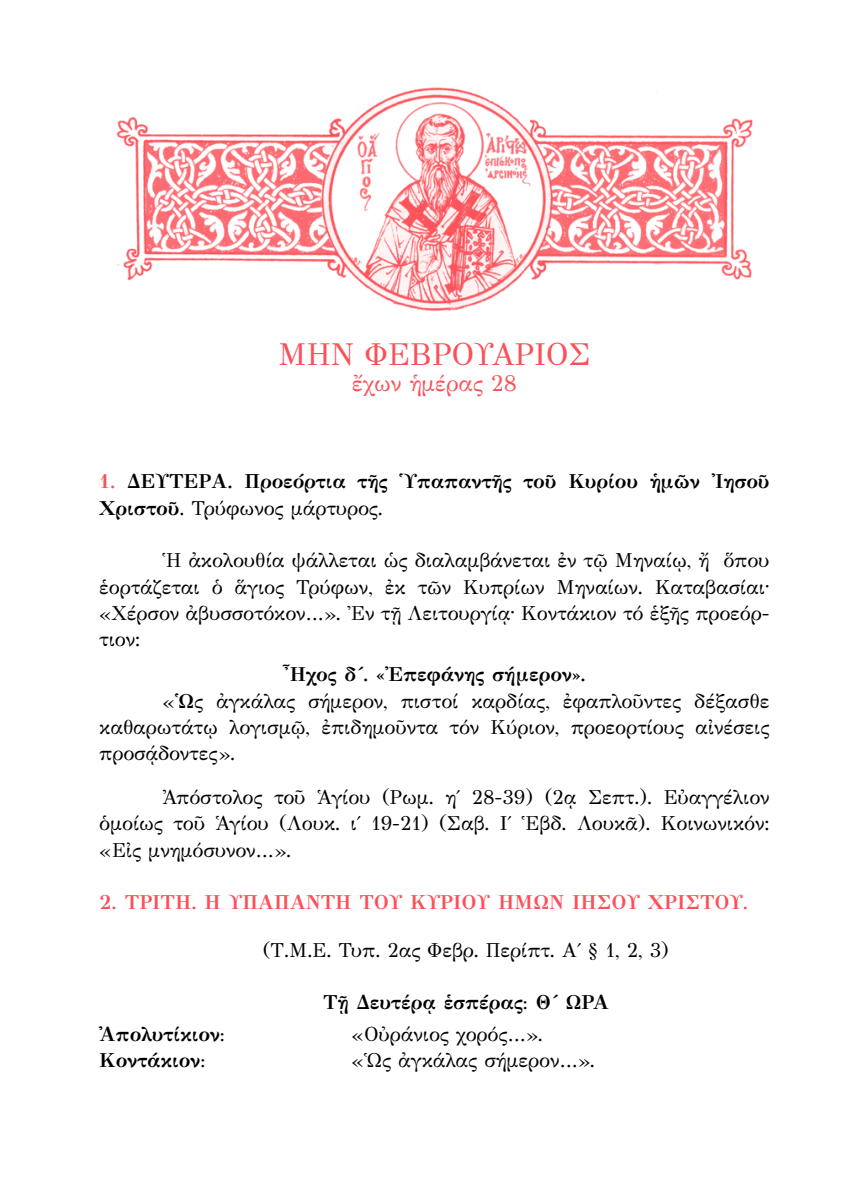
<style>
.page{position:relative;width:844px;height:1191px;background:#fff}
.page>*{position:absolute;margin:0;border:0;box-sizing:border-box;transform-origin:0 0}
.t1{font:31.5px "GFS Didot";color:#fb5058}
.t2{font:22.75px "GFS Didot";color:#fb5058}
.t3{font:20.12px/26.2px "GFS Didot";color:#000;text-align:justify}
.t4{font:700 20.12px/26.2px "GFS Didot";color:#000}
.t5{font:700 20.12px "GFS Didot";color:#fb5058}
.s1{color:#fb5058}
.s2{font-weight:400}
.s3{font-weight:700}
</style>
<div class="page">
<img style="left:116px;top:87px;width:637px;height:224px">
<h1 class="t1" style="left:278px;top:328px;width:314px">ΜΗΝ ΦΕΒΡΟΥΑΡΙΟΣ</h1>
<p class="t2" style="left:352px;top:365px;width:166px">ἔχων ἡμέρας 28</p>
<p class="t4" style="left:99px;top:468px;width:671px"><span class="s1">1.</span> ΔΕΥΤΕΡΑ. Προεόρτια τῆς Ὑπαπαντῆς τοῦ Κυρίου ἡμῶν Ἰησοῦ<br>Χριστοῦ<span class="s2">. Τρύφωνος μάρτυρος.</span></p>
<p class="t3" style="left:99px;top:546px;width:671px;text-indent:63px">Ἡ ἀκολουθία ψάλλεται ὡς διαλαμβάνεται ἐν τῷ Μηναίῳ, ἤ ὅπου ἑορτάζεται ὁ ἅγιος Τρύφων, ἐκ τῶν Κυπρίων Μηναίων. Καταβασίαι· «Χέρσον ἀβυσσοτόκον…». Ἐν τῇ Λειτουργίᾳ· Κοντάκιον τό ἑξῆς προεόρ&shy;τιον:</p>
<p class="t4" style="left:283px;top:661px;width:304px">Ἦχος δ΄. «Ἐπεφάνης σήμερον».</p>
<p class="t3" style="left:162px;top:686px;width:608px">«<span class="s3">Ὡ</span>ς ἀγκάλας σήμερον, πιστοί καρδίας, ἐφαπλοῦντες δέξασθε</p>
<p class="t3" style="left:99px;top:712px;width:671px">καθαρωτάτῳ λογισμῷ, ἐπιδημοῦντα τόν Κύριον, προεορτίους αἰνέσεις</p>
<p class="t3" style="left:99px;top:739px;width:137px">προσᾴδοντες».</p>
<p class="t3" style="left:99px;top:783px;width:671px;text-indent:63px">Ἀπόστολος τοῦ Ἁγίου (Ρωμ. η΄ 28-39) (2ᾳ Σεπτ.). Εὐαγγέλιον ὁμοίως τοῦ Ἁγίου (Λουκ. ι΄ 19-21) (Σαβ. Ι΄ Ἑβδ. Λουκᾶ). Κοινωνικόν: «Εἰς μνημόσυνον…».</p>
<p class="t5" style="left:99px;top:890px;width:650px">2. ΤΡΙΤΗ. Η ΥΠΑΠΑΝΤΗ ΤΟΥ ΚΥΡΙΟΥ ΗΜΩΝ ΙΗΣΟΥ ΧΡΙΣΤΟΥ.</p>
<p class="t3" style="left:263px;top:935px;width:407px">(Τ.Μ.Ε. Τυπ. 2ας Φεβρ. Περίπτ. Α΄ § 1, 2, 3)</p>
<p class="t4" style="left:323px;top:989px;width:287px">Τῇ Δευτέρᾳ ἑσπέρας: Θ΄ ΩΡΑ</p>
<p class="t4" style="left:99px;top:1020px;width:127px">Ἀπολυτίκιον:</p>
<p class="t3" style="left:351px;top:1019px;width:193px">«Οὐράνιος χορός…».</p>
<p class="t4" style="left:99px;top:1047px;width:108px">Κοντάκιον:</p>
<p class="t3" style="left:351px;top:1045px;width:245px">«Ὡς ἀγκάλας σήμερον…».</p>
</div>
